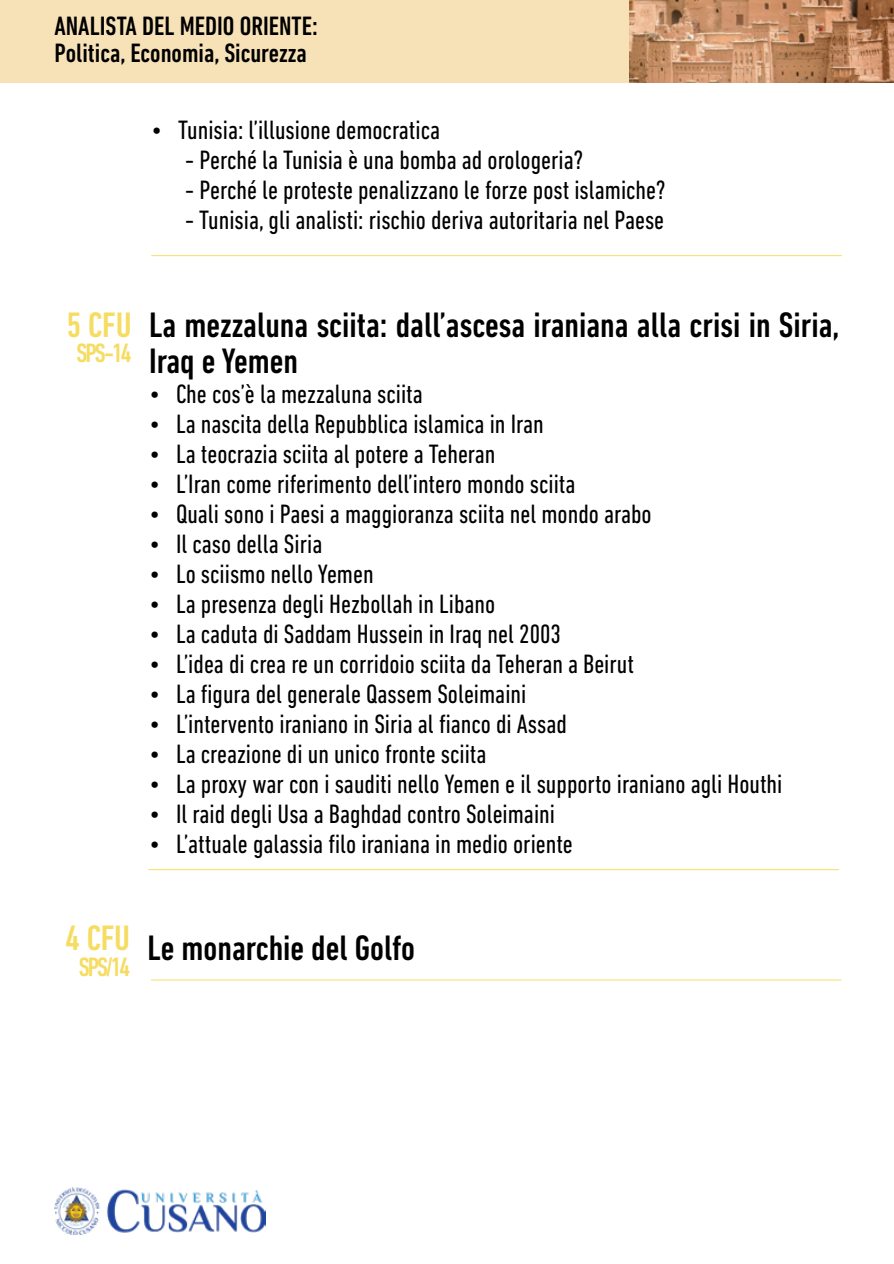
<style>
.page{position:relative;width:894px;height:1264px;background:#fff}
.page>*{position:absolute;margin:0;border:0;box-sizing:border-box;transform-origin:0 0}
.t1{font:500 condensed 36px/36px "DIN Next LT Pro";color:#000}
.t2{font:500 condensed 36px "DIN Next LT Pro";color:#f6dc61}
.t3{font:condensed 27px "DIN Next LT Pro";color:#000}
.t4{font:500 condensed 27px/27px "DIN Next LT Pro";color:#000}
.t5{font:500 condensed 27px "DIN Next LT Pro";letter-spacing:-.075em;color:#f6dc61}
</style>
<div class="page">
<img style="left:54px;top:1187px;width:211px;height:47px">
<div style="left:0;top:0;width:893px;height:83px;background:#f7e1b7"></div>
<img style="left:630px;top:0;width:263px;height:83px">
<hr style="left:151px;top:255px;width:690px;height:1px;background:#f6dd63">
<hr style="left:148px;top:869px;width:690px;height:1px;background:#f6dd63">
<hr style="left:151px;top:979px;width:690px;height:1px;background:#f6dd63">
<p class="t4" style="left:54px;top:12px;width:265px">ANALISTA DEL MEDIO ORIENTE:<br>Politica, Economia, Sicurezza</p>
<p class="t3" style="left:151px;top:115px;width:290px">• Tunisia: l’illusione democratica</p>
<p class="t3" style="left:185px;top:145px;width:399px">- Perché la Tunisia è una bomba ad orologeria?</p>
<p class="t3" style="left:185px;top:175px;width:482px">- Perché le proteste penalizzano le forze post islamiche?</p>
<p class="t3" style="left:185px;top:205px;width:480px">- Tunisia, gli analisti: rischio deriva autoritaria nel Paese</p>
<h1 class="t2" style="left:67px;top:304px;width:66px">5 CFU</h1>
<p class="t5" style="left:76px;top:338px;width:57px">SPS-14</p>
<h1 class="t1" style="left:149px;top:306px;width:692px">La mezzaluna sciita: dall’ascesa iraniana alla crisi in Siria,<br>Iraq e Yemen</h1>
<p class="t3" style="left:149px;top:378px;width:275px">• Che cos’è la mezzaluna sciita</p>
<p class="t3" style="left:149px;top:408px;width:396px">• La nascita della Repubblica islamica in Iran</p>
<p class="t3" style="left:149px;top:438px;width:348px">• La teocrazia sciita al potere a Teheran</p>
<p class="t3" style="left:149px;top:468px;width:428px">• L’Iran come riferimento dell’intero mondo sciita</p>
<p class="t3" style="left:149px;top:498px;width:504px">• Quali sono i Paesi a maggioranza sciita nel mondo arabo</p>
<p class="t3" style="left:149px;top:528px;width:175px">• Il caso della Siria</p>
<p class="t3" style="left:149px;top:558px;width:226px">• Lo sciismo nello Yemen</p>
<p class="t3" style="left:149px;top:588px;width:348px">• La presenza degli Hezbollah in Libano</p>
<p class="t3" style="left:149px;top:618px;width:413px">• La caduta di Saddam Hussein in Iraq nel 2003</p>
<p class="t3" style="left:149px;top:648px;width:486px">• L’idea di crea re un corridoio sciita da Teheran a Beirut</p>
<p class="t3" style="left:149px;top:678px;width:379px">• La figura del generale Qassem Soleimaini</p>
<p class="t3" style="left:149px;top:708px;width:419px">• L’intervento iraniano in Siria al fianco di Assad</p>
<p class="t3" style="left:149px;top:738px;width:339px">• La creazione di un unico fronte sciita</p>
<p class="t3" style="left:149px;top:768px;width:634px">• La proxy war con i sauditi nello Yemen e il supporto iraniano agli Houthi</p>
<p class="t3" style="left:149px;top:798px;width:407px">• Il raid degli Usa a Baghdad contro Soleimaini</p>
<p class="t3" style="left:149px;top:828px;width:425px">• L’attuale galassia filo iraniana in medio oriente</p>
<h1 class="t2" style="left:65px;top:917px;width:66px">4 CFU</h1>
<p class="t5" style="left:79px;top:951px;width:53px">SPS/14</p>
<h1 class="t1" style="left:147px;top:929px;width:269px">Le monarchie del Golfo</h1>
</div>
